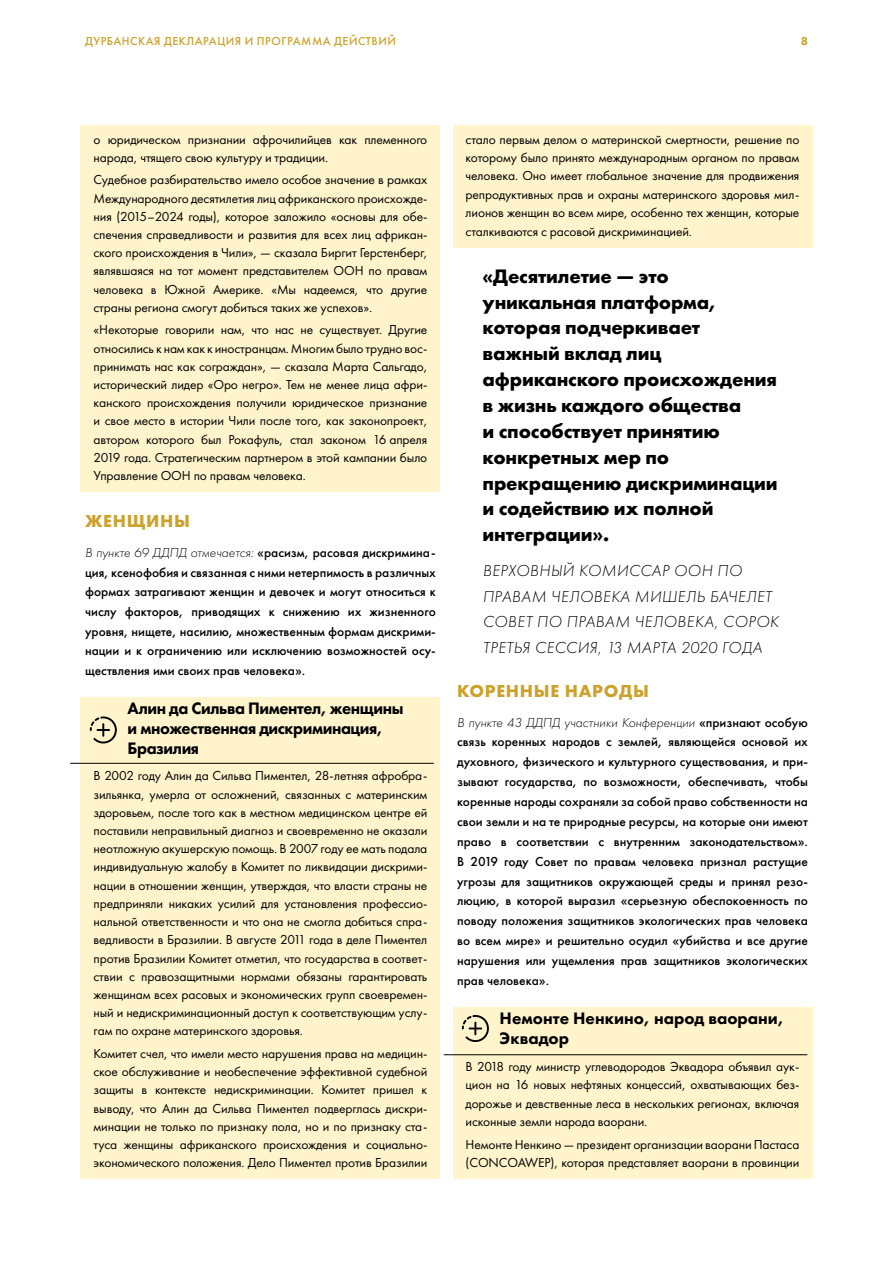
<style>
.page{position:relative;width:893px;height:1263px;background:#fff}
.page>*{position:absolute;margin:0;border:0;box-sizing:border-box;transform-origin:0 0}
.t1{font:700 20.25px/25.8px "Futura PT";letter-spacing:-.01em;color:#000}
.t2{font:700 18px "Futura PT";letter-spacing:.04em;color:#cca22c}
.t3{font:800 17.25px/19.6px "Futura PT";letter-spacing:-.025em;color:#000}
.t4{font:800 17.25px/19.8px "Futura PT";color:#000}
.t5{font:italic 300 16.5px/25.8px "Futura PT";letter-spacing:.03em;color:#000}
.t6{font:13.5px/18.1px "Futura PT";letter-spacing:-.01em;color:#000;text-align:justify}
.t7{font:500 13.5px/19.8px "Futura PT";color:#000;text-align:justify}
.t8{font:500 12px "Futura PT";letter-spacing:.04em;color:#cca22c}
.t9{font:800 12px "Futura PT";color:#cca22c}
.s1{font-weight:300;font-style:italic}
</style>
<div class="page">
<div style="left:81px;top:125px;width:359px;height:49px;background:#fff4cc"></div>
<div style="left:81px;top:166px;width:359px;height:157px;background:#fff4cc"></div>
<div style="left:81px;top:315px;width:359px;height:177px;background:#fff4cc"></div>
<div style="left:81px;top:697px;width:359px;height:69px;background:#fff4cc"></div>
<div style="left:81px;top:762px;width:359px;height:285px;background:#fff4cc"></div>
<div style="left:81px;top:1039px;width:359px;height:140px;background:#fff4cc"></div>
<div style="left:453px;top:125px;width:359px;height:122px;background:#fff4cc"></div>
<div style="left:453px;top:1007px;width:359px;height:50px;background:#fff4cc"></div>
<div style="left:453px;top:1052px;width:359px;height:86px;background:#fff4cc"></div>
<div style="left:453px;top:1130px;width:359px;height:49px;background:#fff4cc"></div>
<svg style="left:90px;top:716px;width:27px;height:28px"></svg>
<svg style="left:462px;top:1015px;width:27px;height:27px"></svg>
<hr style="left:70px;top:763px;width:364px;height:1px;background:#000">
<hr style="left:444px;top:1054px;width:363px;height:1px;background:#000">
<p class="t8" style="left:85px;top:34px;width:312px">ДУРБАНСКАЯ ДЕКЛАРАЦИЯ И ПРОГРАММА ДЕЙСТВИЙ</p>
<p class="t9" style="left:801px;top:33px;width:9px">8</p>
<p class="t6" style="left:94px;top:130px;width:335px">о юридическом признании афрочилийцев как племенного народа, чтящего свою культуру и традиции.</p>
<p class="t6" style="left:94px;top:171px;width:335px">Судебное разбирательство имело особое значение в рамках Международного десятилетия лиц африканского происхожде&shy;ния (2015–2024 годы), которое заложило «основы для обе&shy;спечения справедливости и развития для всех лиц африкан&shy;ского происхождения в Чили», — сказала Биргит Герстенберг, являвшаяся на тот момент представителем ООН по правам человека в Южной Америке. «Мы надеемся, что другие страны региона смогут добиться таких же успехов».</p>
<p class="t6" style="left:94px;top:321px;width:335px">«Некоторые говорили нам, что нас не существует. Другие относились к нам как к иностранцам. Многим было трудно вос&shy;принимать нас как сограждан», — сказала Марта Сальгадо, исторический лидер «Оро негро». Тем не менее лица афри&shy;канского происхождения получили юридическое признание и свое место в истории Чили после того, как законопроект, автором которого был Рокафуль, стал законом 16 апреля 2019 года. Стратегическим партнером в этой кампании было Управление ООН по правам человека.</p>
<h2 class="t2" style="left:85px;top:510px;width:106px">ЖЕНЩИНЫ</h2>
<p class="t7" style="left:85px;top:542px;width:352px"><span class="s1">В пункте 69 ДДПД отмечается:</span> «расизм, расовая дискримина&shy;ция, ксенофобия и связанная с ними нетерпимость в различных формах затрагивают женщин и девочек и могут относиться к числу факторов, приводящих к снижению их жизненного уровня, нищете, насилию, множественным формам дискрими&shy;нации и к ограничению или исключению возможностей осу&shy;ществления ими своих прав человека».</p>
<p class="t3" style="left:128px;top:698px;width:277px">Алин да Сильва Пиментел, женщины и множественная дискриминация,<br>Бразилия</p>
<p class="t6" style="left:94px;top:767px;width:335px">В 2002 году Алин да Сильва Пиментел, 28-летняя афробра&shy;зильянка, умерла от осложнений, связанных с материнским здоровьем, после того как в местном медицинском центре ей поставили неправильный диагноз и своевременно не оказали неотложную акушерскую помощь. В 2007 году ее мать подала индивидуальную жалобу в Комитет по ликвидации дискрими&shy;нации в отношении женщин, утверждая, что власти страны не предприняли никаких усилий для установления профессио&shy;нальной ответственности и что она не смогла добиться спра&shy;ведливости в Бразилии. В августе 2011 года в деле Пиментел против Бразилии Комитет отметил, что государства в соответ&shy;ствии с правозащитными нормами обязаны гарантировать женщинам всех расовых и экономических групп своевремен&shy;ный и недискриминационный доступ к соответствующим услу&shy;гам по охране материнского здоровья.</p>
<p class="t6" style="left:94px;top:1044px;width:335px">Комитет счел, что имели место нарушения права на медицин&shy;ское обслуживание и необеспечение эффективной судебной защиты в контексте недискриминации. Комитет пришел к выводу, что Алин да Сильва Пиментел подверглась дискри&shy;минации не только по признаку пола, но и по признаку ста&shy;туса женщины африканского происхождения и социально&shy;экономического положения. Дело Пиментел против Бразилии</p>
<p class="t6" style="left:466px;top:130px;width:335px">стало первым делом о материнской смертности, решение по которому было принято международным органом по правам человека. Оно имеет глобальное значение для продвижения репродуктивных прав и охраны материнского здоровья мил&shy;лионов женщин во всем мире, особенно тех женщин, которые сталкиваются с расовой дискриминацией.</p>
<p class="t1" style="left:483px;top:262px;width:297px">«Десятилетие — это уникальная платформа, которая подчеркивает важный вклад лиц африканского происхождения в жизнь каждого общества<br>и способствует принятию конкретных мер по прекращению дискриминации и содействию их полной интеграции».</p>
<p class="t5" style="left:483px;top:557px;width:297px">ВЕРХОВНЫЙ КОМИССАР ООН ПО<br>ПРАВАМ ЧЕЛОВЕКА МИШЕЛЬ БАЧЕЛЕТ<br>СОВЕТ ПО ПРАВАМ ЧЕЛОВЕКА, СОРОК<br>ТРЕТЬЯ СЕССИЯ, 13 МАРТА 2020 ГОДА</p>
<h2 class="t2" style="left:457px;top:679px;width:193px">КОРЕННЫЕ НАРОДЫ</h2>
<p class="t7" style="left:457px;top:712px;width:352px"><span class="s1">В пункте 43 ДДПД участники Конференции</span> «признают особую связь коренных народов с землей, являющейся основой их духовного, физического и культурного существования, и при&shy;зывают государства, по возможности, обеспечивать, чтобы коренные народы сохраняли за собой право собственности на свои земли и на те природные ресурсы, на которые они имеют право в соответствии с внутренним законодательством».<br>В 2019 году Совет по правам человека признал растущие угрозы для защитников окружающей среды и принял резо&shy;люцию, в которой выразил «серьезную обеспокоенность по поводу положения защитников экологических прав человека во всем мире» и решительно осудил «убийства и все другие нарушения или ущемления прав защитников экологических прав человека».</p>
<p class="t4" style="left:500px;top:1008px;width:286px">Немонте Ненкино, народ ваорани,<br>Эквадор</p>
<p class="t6" style="left:466px;top:1057px;width:335px">В 2018 году министр углеводородов Эквадора объявил аук&shy;цион на 16 новых нефтяных концессий, охватывающих без&shy;дорожье и девственные леса в нескольких регионах, включая исконные земли народа ваорани.</p>
<p class="t6" style="left:466px;top:1135px;width:335px">Немонте Ненкино — президент организации ваорани Пастаса (CONCOAWEP), которая представляет ваорани в провинции</p>
</div>
